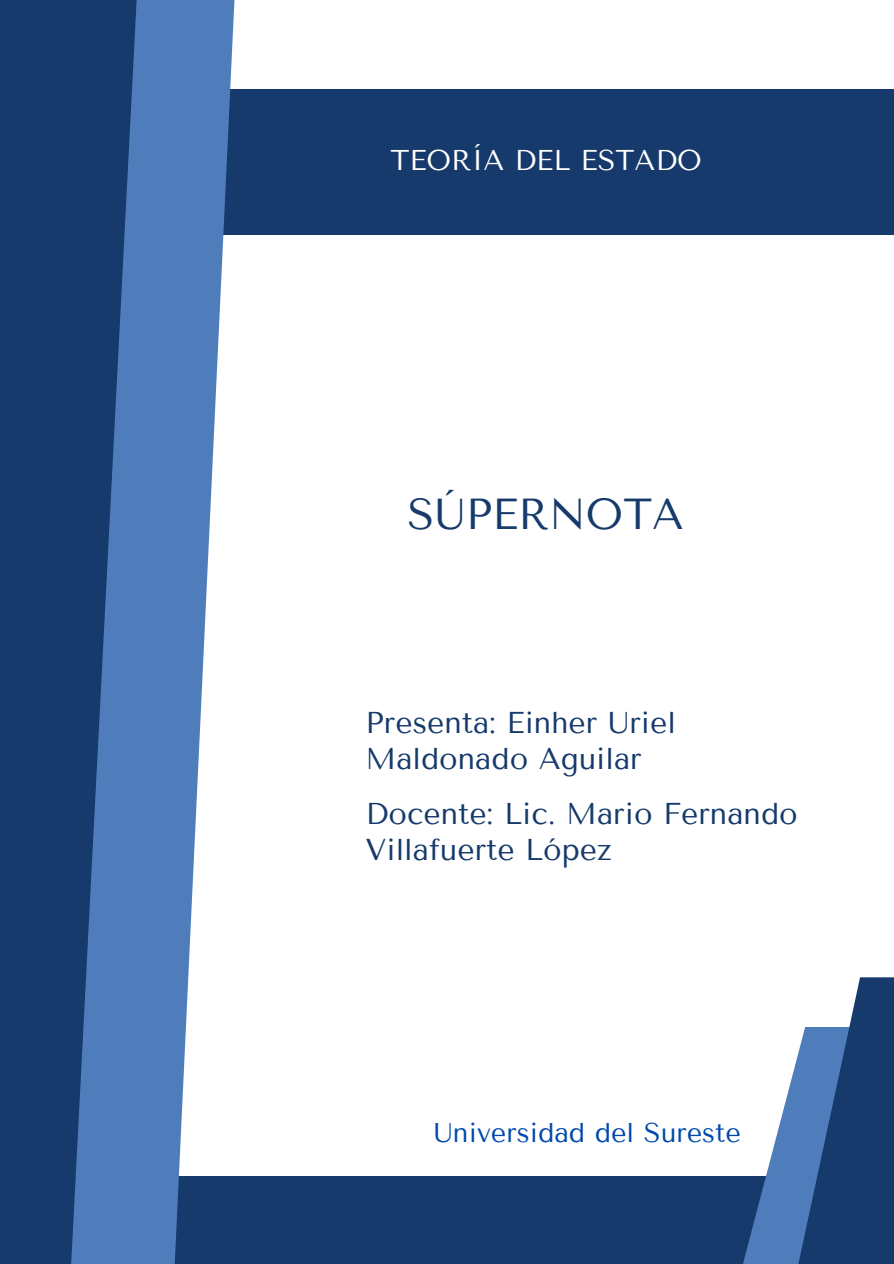
<style>
.page{position:relative;width:894px;height:1264px;background:#fff}
.page>*{position:absolute;margin:0;border:0;box-sizing:border-box;transform-origin:0 0}
.t1{font:43.2px "Tenor Sans";color:#153a6b}
.t2{font:30px/36px "Tenor Sans";color:#153a6b}
.t3{font:28.5px "Tenor Sans";color:#fff}
.t4{font:27px "Tenor Sans";color:#004aad}
</style>
<div class="page">
<div style="left:0;top:89px;width:893px;height:146px;background:#153a6b"></div>
<div style="left:0;top:1176px;width:893px;height:87px;background:#153a6b"></div>
<svg style="left:137px;top:0;width:98px;height:1263px;fill:#4f7dbb"></svg>
<svg style="left:0;top:0;width:137px;height:1263px;background:#224a7e"></svg>
<svg style="left:743px;top:1077px;width:49px;height:186px"></svg>
<svg style="left:792px;top:977px;width:101px;height:286px;fill:#153a6b"></svg>
<p class="t3" style="left:390px;top:144px;width:313px">TEORÍA DEL ESTADO</p>
<p class="t1" style="left:407px;top:489px;width:278px">SÚPERNOTA</p>
<p class="t2" style="left:365px;top:704px;width:312px">Presenta: Einher Uriel<br>Maldonado Aguilar</p>
<p class="t2" style="left:365px;top:796px;width:433px">Docente: Lic. Mario Fernando<br>Villafuerte López</p>
<p class="t4" style="left:433px;top:1116px;width:309px">Universidad del Sureste</p>
</div>
